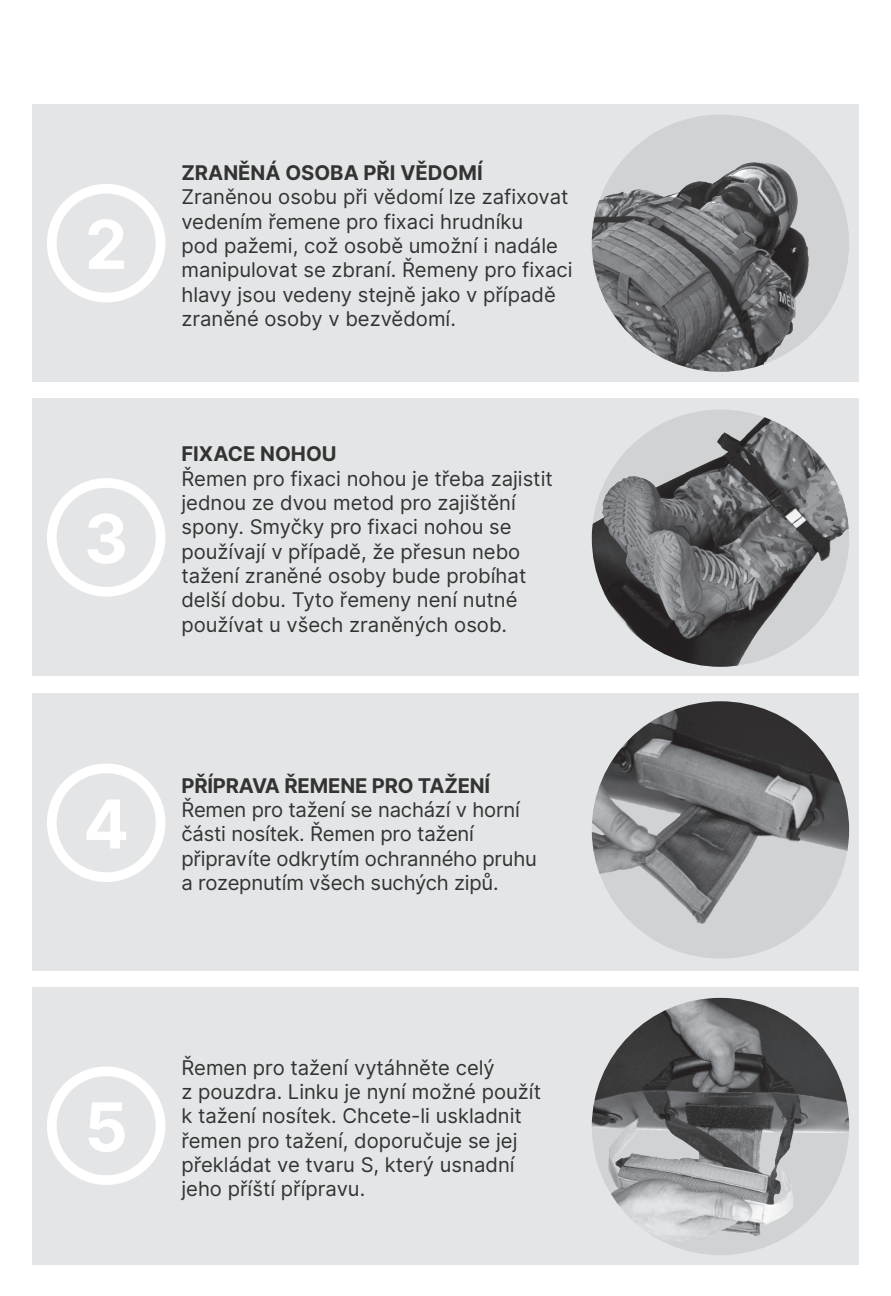
<style>
.page{position:relative;width:891px;height:1296px;background:#fff}
.page>*{position:absolute;margin:0;border:0;box-sizing:border-box;transform-origin:0 0}
.t1{font:700 67.5px "Inter";color:#fff}
.t2{font:20.25px/24.3px "Inter";color:#323332}
.t3{font:700 20.25px "Inter";color:#323332}
.s1{font-weight:700}
</style>
<div class="page">
<div style="left:32px;top:105px;width:827px;height:277px;background:#e4e5e7"></div>
<div style="left:32px;top:399px;width:827px;height:277px;background:#e4e5e7"></div>
<div style="left:32px;top:693px;width:827px;height:277px;background:#e4e5e7"></div>
<div style="left:32px;top:987px;width:827px;height:277px;background:#e4e5e7"></div>
<div style="left:47px;top:184px;width:118px;height:118px;border:10px solid #fff;border-radius:50%"></div>
<div style="left:47px;top:478px;width:118px;height:119px;border:10px solid #fff;border-radius:50%"></div>
<div style="left:47px;top:764px;width:118px;height:118px;border:10px solid #fff;border-radius:50%"></div>
<div style="left:47px;top:1066px;width:118px;height:119px;border:10px solid #fff;border-radius:50%"></div>
<img style="left:592px;top:410px;width:257px;height:257px;border-radius:129px">
<div style="left:592px;top:115px;width:257px;height:257px;background:#d1d2d4;border-radius:50%"></div>
<img style="left:592px;top:126px;width:223px;height:246px">
<img style="left:592px;top:701px;width:257px;height:258px;border-radius:129px">
<img style="left:592px;top:998px;width:257px;height:257px;border-radius:129px">
<p class="t1" style="left:85px;top:195px;width:44px">2</p>
<p class="t1" style="left:84px;top:489px;width:46px">3</p>
<p class="t1" style="left:83px;top:775px;width:47px">4</p>
<p class="t3" style="left:181px;top:158px;width:303px">ZRANĚNÁ OSOBA PŘI VĚDOMÍ</p>
<p class="t2" style="left:181px;top:185px;width:393px">Zraněnou osobu při vědomí lze zafixovat vedením řemene pro fixaci hrudníku<br>pod pažemi, což osobě umožní i nadále manipulovat se zbraní. Řemeny pro fixaci hlavy jsou vedeny stejně jako v případě zraněné osoby v bezvědomí.</p>
<p class="t3" style="left:181px;top:439px;width:157px">FIXACE NOHOU</p>
<p class="t2" style="left:181px;top:466px;width:373px">Řemen pro fixaci nohou je třeba zajistit jednou ze dvou metod pro zajištění spony. Smyčky pro fixaci nohou se používají v případě, že přesun nebo tažení zraněné osoby bude probíhat delší dobu. Tyto řemeny není nutné používat u všech zraněných osob.</p>
<p class="t2" style="left:181px;top:773px;width:357px"><span class="s1">PŘÍPRAVA ŘEMENE PRO TAŽENÍ </span>Řemen pro tažení se nachází v horní části nosítek. Řemen pro tažení připravíte odkrytím ochranného pruhu a rozepnutím všech suchých zipů.</p>
<p class="t1" style="left:84px;top:1078px;width:45px">5</p>
<p class="t2" style="left:181px;top:1055px;width:361px">Řemen pro tažení vytáhněte celý<br>z pouzdra. Linku je nyní možné použít k tažení nosítek. Chcete-li uskladnit řemen pro tažení, doporučuje se jej překládat ve tvaru S, který usnadní jeho příští přípravu.</p>
</div>
